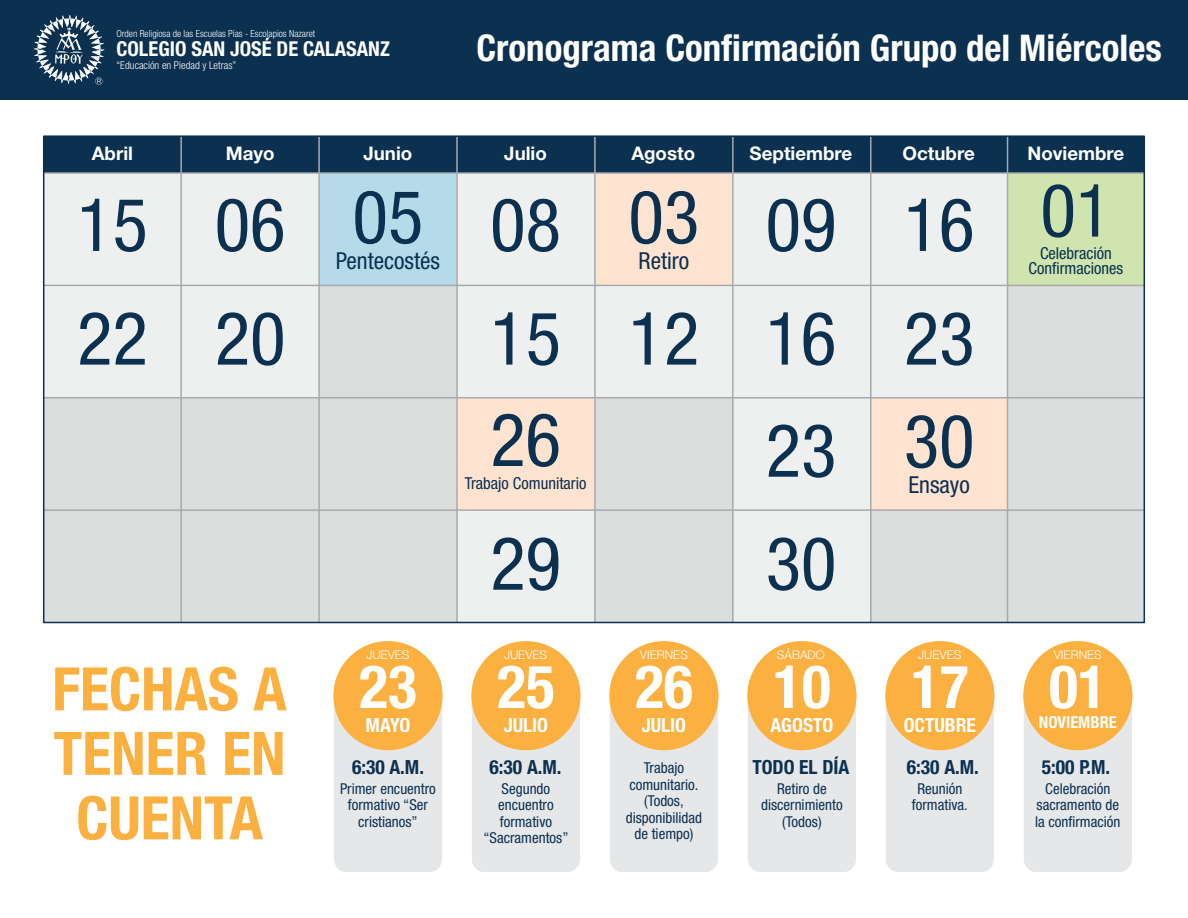
<style>
.page{position:relative;width:1188px;height:918px;background:#fff}
.page>*{position:absolute;margin:0;border:0;box-sizing:border-box;transform-origin:0 0}
.t1{font:condensed 73.8px/112.9px "Helvetica Neue LT Std";color:#0b3050}
.t2{font:700 condensed 60px/64.5px "Helvetica Neue LT Std";color:#fbb03f;text-align:center}
.t3{font:700 condensed 60px "Helvetica Neue LT Std";color:#fff}
.t4{font:700 condensed 36.9px "Helvetica Neue LT Std";color:#fff}
.t5{font:condensed 23.4px "Helvetica Neue LT Std";color:#0b3050}
.t6{font:700 condensed 20.55px "Helvetica Neue LT Std";color:#fff}
.t7{font:700 condensed 19.5px "Helvetica Neue LT Std";color:#0b3050}
.t8{font:700 condensed 19.5px "Helvetica Neue LT Std";color:#fff}
.t9{font:700 18.75px "Helvetica Neue LT Std";color:#fff}
.t10{font:condensed 16.5px/15px "Helvetica Neue LT Std";color:#0b3050;text-align:center}
.t11{font:700 condensed 16.5px "Helvetica Neue LT Std";color:#fff}
.t12{font:condensed 15px/16.5px "Helvetica Neue LT Std";color:#0b3050;text-align:center}
.t13{font:300 12px "Helvetica Neue LT Std";color:#fff}
.t14{font:300 condensed 10.8px "Helvetica Neue LT Std";color:#fff}
.t15{font:300 condensed 9.75px "Helvetica Neue LT Std";color:#fff}
</style>
<div class="page">
<div style="left:334px;top:708px;width:108px;height:164px;background:#e6e7e9"></div>
<div style="left:472px;top:708px;width:108px;height:164px;background:#e6e7e9"></div>
<div style="left:610px;top:708px;width:108px;height:164px;background:#e6e7e9"></div>
<div style="left:748px;top:708px;width:108px;height:164px;background:#e6e7e9"></div>
<div style="left:886px;top:703px;width:108px;height:169px;background:#e6e7e9"></div>
<div style="left:1024px;top:703px;width:108px;height:169px;background:#e6e7e9"></div>
<div style="left:457px;top:510px;width:138px;height:112px;background:#eef0ef"></div>
<div style="left:319px;top:510px;width:138px;height:112px;background:#dcdedd"></div>
<div style="left:181px;top:398px;width:138px;height:112px;background:#dcdedd"></div>
<div style="left:733px;top:136px;width:138px;height:37px;background:#0b3050"></div>
<div style="left:733px;top:173px;width:138px;height:112px;background:#eef0ef"></div>
<div style="left:733px;top:285px;width:138px;height:113px;background:#eef0ef"></div>
<div style="left:181px;top:285px;width:138px;height:113px;background:#eef0ef"></div>
<div style="left:595px;top:510px;width:138px;height:112px;background:#dcdedd"></div>
<div style="left:733px;top:398px;width:138px;height:112px;background:#eef0ef"></div>
<div style="left:733px;top:510px;width:138px;height:112px;background:#eef0ef"></div>
<div style="left:181px;top:510px;width:138px;height:112px;background:#dcdedd"></div>
<div style="left:457px;top:398px;width:138px;height:112px;background:#fee4d0"></div>
<div style="left:595px;top:398px;width:138px;height:112px;background:#dcdedd"></div>
<div style="left:319px;top:398px;width:138px;height:112px;background:#dcdedd"></div>
<div style="left:319px;top:285px;width:138px;height:113px;background:#dcdedd"></div>
<div style="left:457px;top:285px;width:138px;height:113px;background:#eef0ef"></div>
<div style="left:319px;top:173px;width:138px;height:112px;background:#b5dbeb"></div>
<div style="left:595px;top:285px;width:138px;height:113px;background:#eef0ef"></div>
<div style="left:181px;top:173px;width:138px;height:112px;background:#eef0ef"></div>
<div style="left:457px;top:173px;width:138px;height:112px;background:#eef0ef"></div>
<div style="left:595px;top:173px;width:138px;height:112px;background:#fee4d0"></div>
<div style="left:44px;top:173px;width:137px;height:112px;background:#eef0ef"></div>
<div style="left:595px;top:136px;width:138px;height:37px;background:#0b3050"></div>
<div style="left:871px;top:510px;width:137px;height:112px;background:#dcdedd"></div>
<div style="left:871px;top:173px;width:137px;height:112px;background:#eef0ef"></div>
<div style="left:1008px;top:173px;width:136px;height:112px;background:#cfe4ae"></div>
<div style="left:1008px;top:285px;width:136px;height:113px;background:#dcdedd"></div>
<div style="left:1008px;top:398px;width:136px;height:112px;background:#dcdedd"></div>
<div style="left:1008px;top:510px;width:136px;height:112px;background:#dcdedd"></div>
<div style="left:871px;top:136px;width:137px;height:37px;background:#0b3050"></div>
<div style="left:1008px;top:136px;width:136px;height:37px;background:#0b3050"></div>
<div style="left:871px;top:398px;width:137px;height:112px;background:#fee4d0"></div>
<div style="left:871px;top:285px;width:137px;height:113px;background:#eef0ef"></div>
<div style="left:44px;top:136px;width:137px;height:37px;background:#0b3050"></div>
<div style="left:181px;top:136px;width:138px;height:37px;background:#0b3050"></div>
<div style="left:457px;top:136px;width:138px;height:37px;background:#0b3050"></div>
<div style="left:319px;top:136px;width:138px;height:37px;background:#0b3050"></div>
<div style="left:44px;top:285px;width:137px;height:113px;background:#eef0ef"></div>
<div style="left:44px;top:510px;width:137px;height:112px;background:#dcdedd"></div>
<div style="left:44px;top:398px;width:137px;height:112px;background:#dcdedd"></div>
<hr style="left:180px;top:136px;width:2px;height:486px;background:#a8a9ad">
<hr style="left:44px;top:285px;width:1100px;height:1px;background:#a8a9ad">
<hr style="left:44px;top:172px;width:1100px;height:2px;background:#a8a9ad">
<hr style="left:44px;top:397px;width:1100px;height:2px;background:#a8a9ad">
<hr style="left:44px;top:509px;width:1100px;height:2px;background:#a8a9ad">
<hr style="left:318px;top:136px;width:2px;height:486px;background:#a8a9ad">
<hr style="left:456px;top:136px;width:2px;height:486px;background:#a8a9ad">
<hr style="left:594px;top:136px;width:2px;height:486px;background:#a8a9ad">
<hr style="left:732px;top:136px;width:2px;height:486px;background:#a8a9ad">
<hr style="left:870px;top:136px;width:2px;height:486px;background:#a8a9ad">
<hr style="left:1007px;top:136px;width:1px;height:486px;background:#a8a9ad">
<div style="left:1023px;top:641px;width:109px;height:109px;background:#fbb03f;border-radius:50%"></div>
<div style="left:885px;top:641px;width:109px;height:109px;background:#fbb03f;border-radius:50%"></div>
<div style="left:747px;top:641px;width:110px;height:109px;background:#fbb03f;border-radius:50%"></div>
<div style="left:609px;top:641px;width:110px;height:109px;background:#fbb03f;border-radius:50%"></div>
<div style="left:471px;top:641px;width:110px;height:109px;background:#fbb03f;border-radius:50%"></div>
<div style="left:333px;top:641px;width:110px;height:109px;background:#fbb03f;border-radius:50%"></div>
<div style="left:0;top:0;width:1188px;height:100px;background:#0b3050"></div>
<svg style="left:34px;top:15px;width:70px;height:70px"></svg>
<p class="t15" style="left:117px;top:28px;width:200px">Orden Religiosa de las Escuelas Pías - Escolapios Nazaret</p>
<h3 class="t6" style="left:117px;top:36px;width:275px">COLEGIO SAN JOSÉ DE CALASANZ</h3>
<p class="t14" style="left:117px;top:59px;width:121px">“Educación en Piedad y Letras”</p>
<h3 class="t4" style="left:477px;top:26px;width:687px">Cronograma Confirmación Grupo del Miércoles</h3>
<p class="t9" style="left:92px;top:142px;width:43px">Abril</p>
<p class="t9" style="left:226px;top:142px;width:50px">Mayo</p>
<p class="t9" style="left:363px;top:142px;width:50px">Junio</p>
<p class="t9" style="left:504px;top:142px;width:44px">Julio</p>
<p class="t9" style="left:631px;top:142px;width:65px">Agosto</p>
<p class="t9" style="left:750px;top:142px;width:104px">Septiembre</p>
<p class="t9" style="left:903px;top:142px;width:74px">Octubre</p>
<p class="t9" style="left:1027px;top:142px;width:98px">Noviembre</p>
<h1 class="t1" style="left:77px;top:168px;width:72px;line-height:113.7px">15<br>22</h1>
<h1 class="t1" style="left:215px;top:168px;width:72px">06</h1>
<h1 class="t1" style="left:490px;top:168px;width:72px">08</h1>
<h1 class="t1" style="left:766px;top:168px;width:210px">09 16<br>16 23<br>23<br>30</h1>
<h1 class="t1" style="left:1041px;top:154px;width:72px">01</h1>
<p class="t10" style="left:1029px;top:246px;width:96px">Celebración<br>Confirmaciones</p>
<h1 class="t1" style="left:353px;top:160px;width:72px">05</h1>
<h3 class="t5" style="left:336px;top:247px;width:106px">Pentecostés</h3>
<h1 class="t1" style="left:628px;top:160px;width:72px">03</h1>
<h3 class="t5" style="left:639px;top:247px;width:52px">Retiro</h3>
<h1 class="t1" style="left:490px;top:282px;width:211px">15 12</h1>
<h1 class="t1" style="left:215px;top:282px;width:72px">20</h1>
<h1 class="t1" style="left:490px;top:383px;width:72px">26</h1>
<p class="t10" style="left:465px;top:475px;width:123px">Trabajo Comunitario</p>
<h1 class="t1" style="left:904px;top:384px;width:72px">30</h1>
<h3 class="t5" style="left:908px;top:471px;width:63px">Ensayo</h3>
<h1 class="t1" style="left:490px;top:507px;width:72px">29</h1>
<h2 class="t2" style="left:52px;top:656px;width:236px">FECHAS A<br>TENER EN<br>CUENTA</h2>
<p class="t13" style="left:366px;top:647px;width:45px">JUEVES</p>
<p class="t13" style="left:504px;top:647px;width:45px">JUEVES</p>
<p class="t13" style="left:640px;top:647px;width:50px">VIERNES</p>
<p class="t13" style="left:777px;top:647px;width:49px">SÁBADO</p>
<p class="t13" style="left:918px;top:647px;width:45px">JUEVES</p>
<p class="t13" style="left:1054px;top:647px;width:50px">VIERNES</p>
<h2 class="t3" style="left:359px;top:650px;width:59px">23</h2>
<h3 class="t8" style="left:366px;top:713px;width:46px">MAYO</h3>
<h3 class="t7" style="left:352px;top:755px;width:74px">6:30 A.M.</h3>
<p class="t12" style="left:340px;top:780px;width:97px">Primer encuentro formativo “Ser cristianos”</p>
<h2 class="t3" style="left:497px;top:650px;width:59px">25</h2>
<h3 class="t8" style="left:504px;top:713px;width:46px">JULIO</h3>
<h2 class="t3" style="left:635px;top:650px;width:59px">26</h2>
<h3 class="t8" style="left:642px;top:713px;width:46px">JULIO</h3>
<h2 class="t3" style="left:773px;top:650px;width:59px">10</h2>
<h3 class="t8" style="left:770px;top:713px;width:64px">AGOSTO</h3>
<h2 class="t3" style="left:911px;top:650px;width:59px">17</h2>
<h3 class="t8" style="left:904px;top:713px;width:74px">OCTUBRE</h3>
<h2 class="t3" style="left:1049px;top:650px;width:59px">01</h2>
<p class="t11" style="left:1039px;top:712px;width:79px">NOVIEMBRE</p>
<h3 class="t7" style="left:490px;top:755px;width:74px">6:30 A.M.</h3>
<h3 class="t7" style="left:752px;top:755px;width:99px">TODO EL DÍA</h3>
<h3 class="t7" style="left:907px;top:755px;width:74px">6:30 A.M.</h3>
<h3 class="t7" style="left:1042px;top:755px;width:70px">5:00 P.M.</h3>
<p class="t12" style="left:626px;top:760px;width:78px">Trabajo comunitario. (Todos, disponibilidad de tiempo)</p>
<p class="t12" style="left:912px;top:780px;width:57px">Reunión formativa.</p>
<p class="t12" style="left:1035px;top:780px;width:87px">Celebración sacramento de la confirmación</p>
<p class="t12" style="left:483px;top:780px;width:86px">Segundo encuentro formativo “Sacramentos”</p>
<p class="t12" style="left:761px;top:780px;width:83px">Retiro de discernimiento (Todos)</p>
</div>
